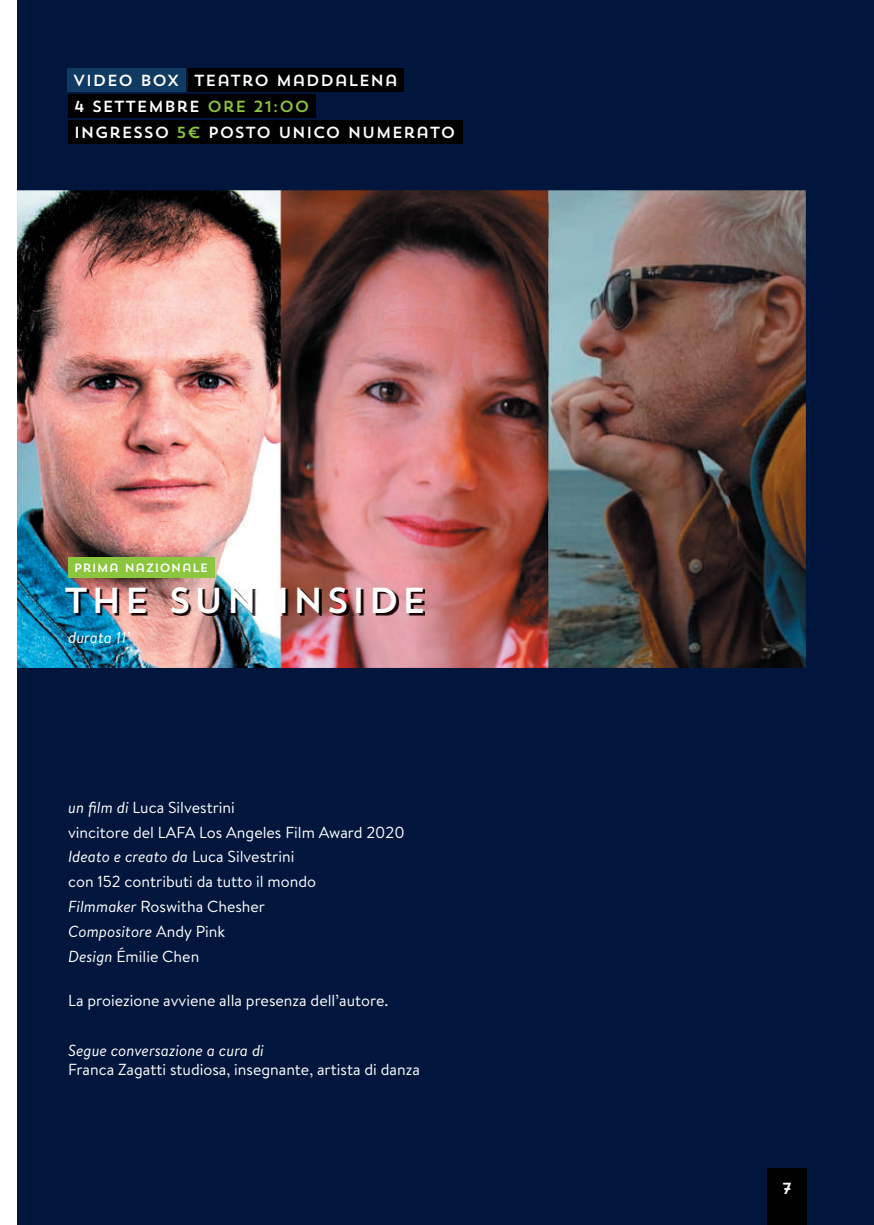
<style>
.page{position:relative;width:874px;height:1225px;background:#fff}
.page>*{position:absolute;margin:0;border:0;box-sizing:border-box;transform-origin:0 0}
.t1{font:36px "Trend Sans One";letter-spacing:.04em;color:#fff}
.t2{font:16px/24.8px "Brandon Text";color:#fff}
.t3{font:16px/26.2px "Trend Sans One";color:#fff}
.t4{font:italic 16px "Brandon Text";color:#fff}
.t5{font:12px "Trend Sans One";color:#fff}
.s1{color:#8bc63e}
.s2{font-style:italic}
</style>
<div class="page">
<div style="left:17px;top:0;width:856px;height:1225px;background:#00163c"></div>
<div style="left:766px;top:1168px;width:40px;height:57px;background:#000"></div>
<div style="left:68px;top:94px;width:247px;height:24px;background:#000"></div>
<div style="left:68px;top:120px;width:394px;height:24px;background:#000"></div>
<div style="left:188px;top:68px;width:216px;height:23px;background:#000"></div>
<div style="left:67px;top:68px;width:118px;height:23px;background:#0f3a62"></div>
<img style="left:17px;top:190px;width:788px;height:478px">
<div style="left:68px;top:557px;width:146px;height:20px;background:#8bc63e"></div>
<img style="left:67px;top:589px;width:357px;height:26px">
<p class="t3" style="left:73px;top:67px;width:108px">VIDEO BOX</p>
<p class="t3" style="left:194px;top:67px;width:206px">TEATRO MADDALENA</p>
<p class="t3" style="left:74px;top:93px;width:383px">4 SETTEMBRE <span class="s1">ORE 21:00<br></span>INGRESSO <span class="s1">5€</span> POSTO UNICO NUMERATO</p>
<p class="t5" style="left:74px;top:560px;width:136px">PRIMA NAZIONALE</p>
<h1 class="t1" style="left:63px;top:577px;width:365px">THE SUN INSIDE</h1>
<p class="t4" style="left:68px;top:626px;width:63px">durata 11’</p>
<p class="t2" style="left:68px;top:794px;width:338px"><span class="s2">un film di</span> Luca Silvestrini<br>vincitore del LAFA Los Angeles Film Award 2020<br><span class="s2">Ideato e creato da</span> Luca Silvestrini<br>con 152 contributi da tutto il mondo<br><span class="s2">Filmmaker</span> Roswitha Chesher<br><span class="s2">Compositore</span> Andy Pink<br><span class="s2">Design</span> Émilie Chen</p>
<p class="t2" style="left:68px;top:987px;width:321px">La proiezione avviene alla presenza dell’autore.</p>
<p class="t4" style="left:68px;top:1039px;width:197px">Segue conversazione a cura di</p>
<p class="t2" style="left:68px;top:1056px;width:353px">Franca Zagatti studiosa, insegnante, artista di danza</p>
<p class="t3" style="left:781px;top:1175px;width:12px">7</p>
</div>
